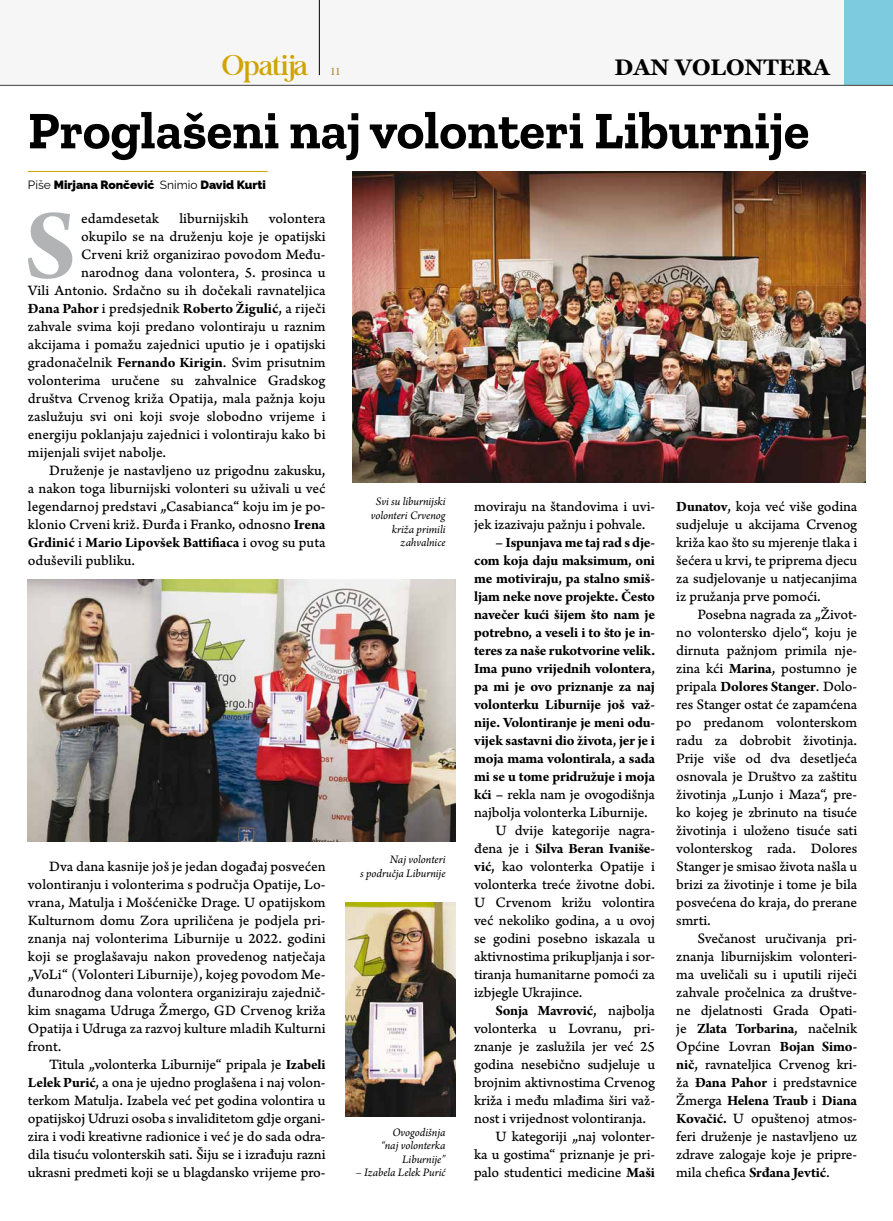
<style>
.page{position:relative;width:893px;height:1221px;background:#fff}
.page>*{position:absolute;margin:0;border:0;box-sizing:border-box;transform-origin:0 0}
.t1{font:700 103.95px "Arno Pro";color:#b1b3b4}
.t2{font:700 52.8px "Zilla Slab";color:#000}
.t3{font:27.9px "Chapaza";letter-spacing:-.025em;color:#d0a400}
.t4{font:700 22.5px "Georgia";color:#000}
.t5{font:15px/18px "Arno Pro Caption";letter-spacing:-.01em;color:#000;text-align:justify}
.t6{font:700 15px/18px "Arno Pro";letter-spacing:-.015em;color:#000;text-align:justify}
.t7{font:italic 12px/13.5px "Arno Pro";letter-spacing:-.005em;color:#000;text-align:right}
.t8{font:900 12px "Raleway";color:#000}
.t9{font:12px "Chapaza";color:#b69548}
.s1{font-weight:400}
.s2{font-family:"Arno Pro Caption";font-weight:400}
.s3{font-family:"Arno Pro";font-weight:700}
</style>
<div class="page">
<div style="left:0;top:0;width:844px;height:85px;background:#f6f6f6"></div>
<hr style="left:28px;top:171px;width:240px;height:1px;background:#d0a400">
<div style="left:844px;top:0;width:49px;height:85px;background:#7dcbde"></div>
<hr style="left:319px;top:0;width:1px;height:75px;background:#000">
<hr style="left:0;top:85px;width:893px;height:1px;background:#413f3c">
<img style="left:353px;top:171px;width:512px;height:312px">
<img style="left:28px;top:579px;width:427px;height:262px">
<img style="left:346px;top:902px;width:109px;height:214px">
<h3 class="t3" style="left:222px;top:49px;width:88px">Opatija</h3>
<p class="t9" style="left:331px;top:64px;width:10px">11</p>
<h3 class="t4" style="left:615px;top:53px;width:217px">DAN VOLONTERA</h3>
<h2 class="t2" style="left:28px;top:100px;width:783px">Proglašeni naj volonteri Liburnije</h2>
<p class="t8" style="left:28px;top:175px;width:240px"><span class="s1">Piše</span> Mirjana Rončević <span class="s1">Snimio</span> David Kurti</p>
<h1 class="t1" style="left:24px;top:185px;width:53px">S</h1>
<p class="t5" style="left:81px;top:210px;width:79px">edamdesetak</p>
<p class="t5" style="left:179px;top:210px;width:71px">liburnijskih</p>
<p class="t5" style="left:28px;top:210px;width:299px;text-align:right">volontera<br>okupilo se na druženju koje je opatijski<br>Crveni križ organizirao povodom Među&shy;narodnog dana volontera, 5. prosinca u<br>Vili Antonio. Srdačno su ih dočekali ravnateljica</p>
<p class="t6" style="left:28px;top:300px;width:299px">Đana Pahor <span class="s2">i predsjednik</span> Roberto Žigulić<span class="s2">, a riječi</span></p>
<p class="t5" style="left:28px;top:318px;width:299px">zahvale svima koji predano volontiraju u raznim akcijama i pomažu zajednici uputio je i opatijski gradonačelnik <span class="s3">Fernando Kirigin</span>. Svim prisutnim volonterima uručene su zahvalnice Gradskog društva Crvenog križa Opatija, mala pažnja koju zaslužuju svi oni koji svoje slobodno vrijeme i energiju poklanjaju zajednici i volontiraju kako bi mijenjali svijet nabolje.</p>
<p class="t5" style="left:28px;top:462px;width:299px;text-indent:21px">Druženje je nastavljeno uz prigodnu zakusku, a nakon toga liburnijski volonteri su uživali u već legendarnoj predstavi „Casabianca“ koju im je po&shy;klonio Crveni križ. Đurđa i Franko, odnosno <span class="s3">Irena</span></p>
<p class="t6" style="left:28px;top:534px;width:299px">Grdinić <span class="s2">i</span> Mario Lipovšek Battifiaca <span class="s2">i ovog su puta</span></p>
<p class="t5" style="left:28px;top:552px;width:109px">oduševili publiku.</p>
<p class="t5" style="left:28px;top:858px;width:299px;text-indent:21px">Dva dana kasnije još je jedan događaj posvećen volontiranju i volonterima s područja Opatije, Lo&shy;vrana, Matulja i Mošćeničke Drage. U opatijskom Kulturnom domu Zora upriličena je podjela pri&shy;znanja naj volonterima Liburnije u 2022. godini koji se proglašavaju nakon provedenog natječaja „VoLi“ (Volonteri Liburnije), kojeg povodom Me&shy;đunarodnog dana volontera organiziraju zajednič&shy;kim snagama Udruga Žmergo, GD Crvenog križa Opatija i Udruga za razvoj kulture mladih Kulturni front.</p>
<p class="t5" style="left:28px;top:1056px;width:299px;text-indent:21px">Titula „volonterka Liburnije“ pripala je <span class="s3">Izabeli Lelek Purić</span>, a ona je ujedno proglašena i naj volon&shy;terkom Matulja. Izabela već pet godina volontira u opatijskoj Udruzi osoba s invaliditetom gdje organi&shy;zira i vodi kreativne radionice i već je do sada odra&shy;dila tisuću volonterskih sati. Šiju se i izrađuju razni ukrasni predmeti koji se u blagdansko vrijeme pro-</p>
<p class="t7" style="left:371px;top:496px;width:76px">Svi su liburnijski volonteri Crvenog križa primili zahvalnice</p>
<p class="t5" style="left:474px;top:498px;width:182px">moviraju na štandovima i uvi&shy;jek izazivaju pažnju i pohvale.</p>
<p class="t6" style="left:474px;top:534px;width:182px;text-indent:21px"><span class="s2">–</span> Ispunjava me taj rad s dje&shy;com koja daju maksimum, oni me motiviraju, pa stalno smiš&shy;ljam neke nove projekte. Često navečer kući šijem što nam je potrebno, a veseli i to što je in&shy;teres za naše rukotvorine velik.<br>Ima puno vrijednih volontera, pa mi je ovo priznanje za naj volonterku Liburnije još važ&shy;nije. Volontiranje je meni odu&shy;vijek sastavni dio života, jer je i moja mama volontirala, a sada mi se u tome pridružuje i moja</p>
<p class="t5" style="left:474px;top:786px;width:182px"><span class="s3">kći</span> – rekla nam je ovogodišnja</p>
<p class="t5" style="left:474px;top:804px;width:175px">najbolja volonterka Liburnije.</p>
<p class="t5" style="left:495px;top:822px;width:161px">U dvije kategorije nagra-</p>
<p class="t6" style="left:474px;top:840px;width:182px"><span class="s2">đena je i</span> Silva Beran Ivaniše-</p>
<p class="t5" style="left:474px;top:858px;width:182px"><span class="s3">vić</span>, kao volonterka Opatije i volonterka treće životne dobi.<br>U Crvenom križu volontira već nekoliko godina, a u ovoj se godini posebno iskazala u aktivnostima prikupljanja i sor&shy;tiranja humanitarne pomoći za izbjegle Ukrajince.</p>
<p class="t6" style="left:495px;top:1002px;width:161px">Sonja Mavrović<span class="s2">, najbolja</span></p>
<p class="t5" style="left:474px;top:1020px;width:182px">volonterka u Lovranu, pri-</p>
<p class="t5" style="left:474px;top:1038px;width:182px">znanje je zaslužila jer već 25</p>
<p class="t5" style="left:474px;top:1056px;width:182px">godina nesebično sudjeluje u</p>
<p class="t5" style="left:474px;top:1074px;width:182px">brojnim aktivnostima Crvenog</p>
<p class="t5" style="left:474px;top:1092px;width:182px">križa i među mlađima širi važ-</p>
<p class="t5" style="left:474px;top:1110px;width:174px">nost i vrijednost volontiranja.</p>
<p class="t5" style="left:495px;top:1128px;width:161px">U kategoriji „naj volonter-</p>
<p class="t5" style="left:474px;top:1146px;width:182px">ka u gostima“ priznanje je pri-</p>
<p class="t5" style="left:474px;top:1164px;width:182px">palo studentici medicine <span class="s3">Maši</span></p>
<p class="t7" style="left:360px;top:853px;width:87px">Naj volonteri<br>s područja Liburnije</p>
<p class="t7" style="left:381px;top:1126px;width:66px">Ovogodišnja “naj volonterka<br>Liburnije”</p>
<p class="t7" style="left:356px;top:1166px;width:91px">– Izabela Lelek Purić</p>
<p class="t5" style="left:676px;top:498px;width:182px"><span class="s3">Dunatov</span>, koja već više godina sudjeluje u akcijama Crvenog križa kao što su mjerenje tlaka i šećera u krvi, te priprema djecu za sudjelovanje u natjecanjima iz pružanja prve pomoći.</p>
<p class="t5" style="left:676px;top:606px;width:182px;text-indent:21px">Posebna nagrada za „Život&shy;no volontersko djelo“, koju je dirnuta pažnjom primila nje&shy;zina kći <span class="s3">Marina</span>, postumno je</p>
<p class="t6" style="left:676px;top:678px;width:182px"><span class="s2">pripala</span> Dolores Stanger<span class="s2">. Dolo-</span></p>
<p class="t5" style="left:676px;top:696px;width:182px">res Stanger ostat će zapamćena po predanom volonterskom radu za dobrobit životinja.<br>Prije više od dva desetljeća osnovala je Društvo za zaštitu životinja „Lunjo i Maza“, pre&shy;ko kojeg je zbrinuto na tisuće životinja i uloženo tisuće sati volonterskog rada. Dolores Stanger je smisao života našla u brizi za životinje i tome je bila posvećena do kraja, do prerane smrti.</p>
<p class="t5" style="left:676px;top:930px;width:182px;text-indent:21px">Svečanost uručivanja pri&shy;znanja liburnijskim volonteri&shy;ma uveličali su i uputili riječi zahvale pročelnica za društve&shy;ne djelatnosti Grada Opati-</p>
<p class="t6" style="left:676px;top:1020px;width:182px"><span class="s2">je</span> Zlata Torbarina<span class="s2">, načelnik</span></p>
<p class="t5" style="left:676px;top:1038px;width:182px">Općine Lovran <span class="s3">Bojan Simo&shy;nič</span>, ravnateljica Crvenog kri&shy;ža <span class="s3">Đana Pahor</span> i predstavnice</p>
<p class="t6" style="left:676px;top:1092px;width:182px"><span class="s2">Žmerga</span> Helena Traub <span class="s2">i</span> Diana</p>
<p class="t5" style="left:676px;top:1110px;width:182px"><span class="s3">Kovačić.</span> U opuštenoj atmos&shy;feri druženje je nastavljeno uz zdrave zalogaje koje je pripre&shy;mila chefica <span class="s3">Srđana Jevtić</span>.</p>
</div>
